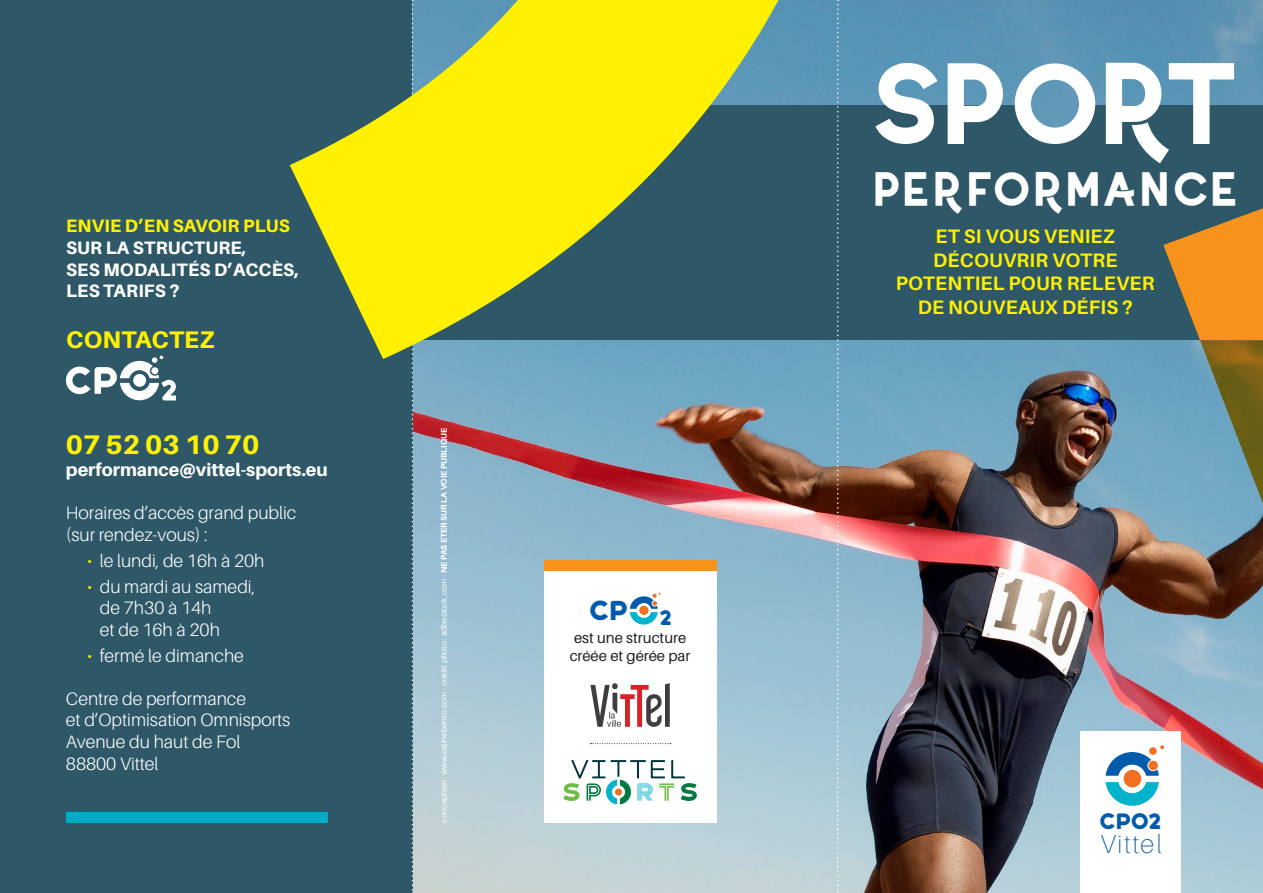
<style>
.page{position:relative;width:1263px;height:893px;background:#fff}
.page>*{position:absolute;margin:0;border:0;box-sizing:border-box;transform-origin:0 0}
.t1{font:115.2px "Coyote Semi Bold DEMO";letter-spacing:-.18em;color:#fff}
.t2{font:48px "Coyote Semi Bold DEMO";letter-spacing:-.13em;color:#fff}
.t3{font:900 27.6px "Havelock Complete";color:#015aaa}
.t4{font:800 27px "Aileron";color:#fff101}
.t5{font:100 25.95px "Aileron";letter-spacing:.06em;color:#015aaa}
.t6{font:800 24px "Aileron";letter-spacing:.01em;color:#fff101}
.t7{font:900 22.5px "Havelock Complete";color:#015aaa}
.t8{font:700 19.5px/23.4px "Aileron";letter-spacing:.01em;color:#fff101;text-align:center}
.t9{font:300 18px/21.6px "Aileron";color:#fff}
.t10{font:800 18px/21.6px "Aileron";letter-spacing:.01em;color:#fff}
.t11{font:800 18px "Aileron";letter-spacing:.01em;color:#fff101}
.t12{font:15px/18px "Aileron";color:#231f20}
.t13{font:8.25px "Aileron";color:#fff}
.s1{color:#fff101}
.s2{font-weight:800}
</style>
<div class="page">
<div style="left:0;top:0;width:413px;height:893px;background:#2e5867"></div>
<img style="left:413px;top:340px;width:850px;height:553px">
<img style="left:823px;top:0;width:440px;height:105px">
<div style="left:381px;top:105px;width:882px;height:235px;background:#2e5867"></div>
<svg style="left:66px;top:356px;width:110px;height:44px"></svg>
<svg style="left:412px;top:359px;width:1px;height:534px"></svg>
<svg style="left:837px;top:0;width:2px;height:893px"></svg>
<svg style="left:290px;top:0;width:533px;height:359px"></svg>
<svg style="left:1163px;top:208px;width:100px;height:341px;background:#8e8c6f"></svg>
<div style="left:1027px;top:77px;width:57px;height:57px;background:#6299b8;border-radius:28px"></div>
<div style="left:66px;top:812px;width:261px;height:11px;background:#00abc8"></div>
<div style="left:544px;top:570px;width:172px;height:253px;background:#fff"></div>
<div style="left:544px;top:560px;width:172px;height:10px;background:#f7931d"></div>
<svg style="left:630px;top:593px;width:30px;height:32px"></svg>
<div style="left:1080px;top:731px;width:101px;height:162px;background:#fff"></div>
<svg style="left:563px;top:760px;width:134px;height:44px"></svg>
<div style="left:615px;top:789px;width:7px;height:6px;background:#f36e21;border-radius:50%"></div>
<svg style="left:590px;top:683px;width:80px;height:44px"></svg>
<svg style="left:590px;top:743px;width:81px;height:1px"></svg>
<svg style="left:1105px;top:782px;width:54px;height:24px"></svg>
<div style="left:1124px;top:770px;width:17px;height:17px;background:#f36e21;border-radius:50%"></div>
<svg style="left:1105px;top:745px;width:59px;height:31px"></svg>
<p class="t11" style="left:66px;top:216px;width:225px">ENVIE D’EN SAVOIR PLUS</p>
<p class="t10" style="left:66px;top:237px;width:235px">SUR LA STRUCTURE,<br>SES MODALITÉS D’ACCÈS,<br>LES TARIFS ?</p>
<h3 class="t6" style="left:66px;top:326px;width:150px">CONTACTEZ</h3>
<h3 class="t4" style="left:66px;top:430px;width:195px">07 52 03 10 70</h3>
<p class="t10" style="left:66px;top:459px;width:263px">performance@vittel-sports.eu</p>
<p class="t9" style="left:66px;top:502px;width:232px">Horaires d’accès grand public (sur rendez-vous) :</p>
<p class="t9" style="left:87px;top:550px;width:179px"><span class="s1">•</span> le lundi, de 16h à 20h</p>
<p class="t9" style="left:100px;top:576px;width:157px;text-indent:-13px"><span class="s1">•</span> du mardi au samedi, de 7h30 à 14h<br>et de 16h à 20h</p>
<p class="t9" style="left:87px;top:645px;width:158px"><span class="s1">•</span> fermé le dimanche</p>
<p class="t9" style="left:66px;top:688px;width:226px">Centre de performance<br>et d’Optimisation Omnisports<br>Avenue du haut de Fol<br>88800 Vittel</p>
<p class="t13" style="left:439px;top:823px;width:397px;rotate:-90deg">conception : www.celinebento.com - crédit photo : adbestock.com - <span class="s2">NE PAS ETER SUR LA VOIE PUBLIQUE</span></p>
<h3 class="t3" style="left:587px;top:588px;width:88px">CP <sub>2</sub></h3>
<p class="t12" style="left:570px;top:629px;width:122px">est une structure créée et gérée par</p>
<h1 class="t1" style="left:860px;top:18px;width:391px">spoRt</h1>
<h2 class="t2" style="left:869px;top:153px;width:374px">peRfORMANCe</h2>
<p class="t8" style="left:896px;top:225px;width:260px">ET SI VOUS VENIEZ<br>DÉCOUVRIR VOTRE<br>POTENTIEL POUR RELEVER<br>DE NOUVEAUX DÉFIS ?</p>
<p class="t7" style="left:1097px;top:802px;width:67px">CPO2</p>
<h3 class="t5" style="left:1100px;top:829px;width:63px">Vittel</h3>
</div>
